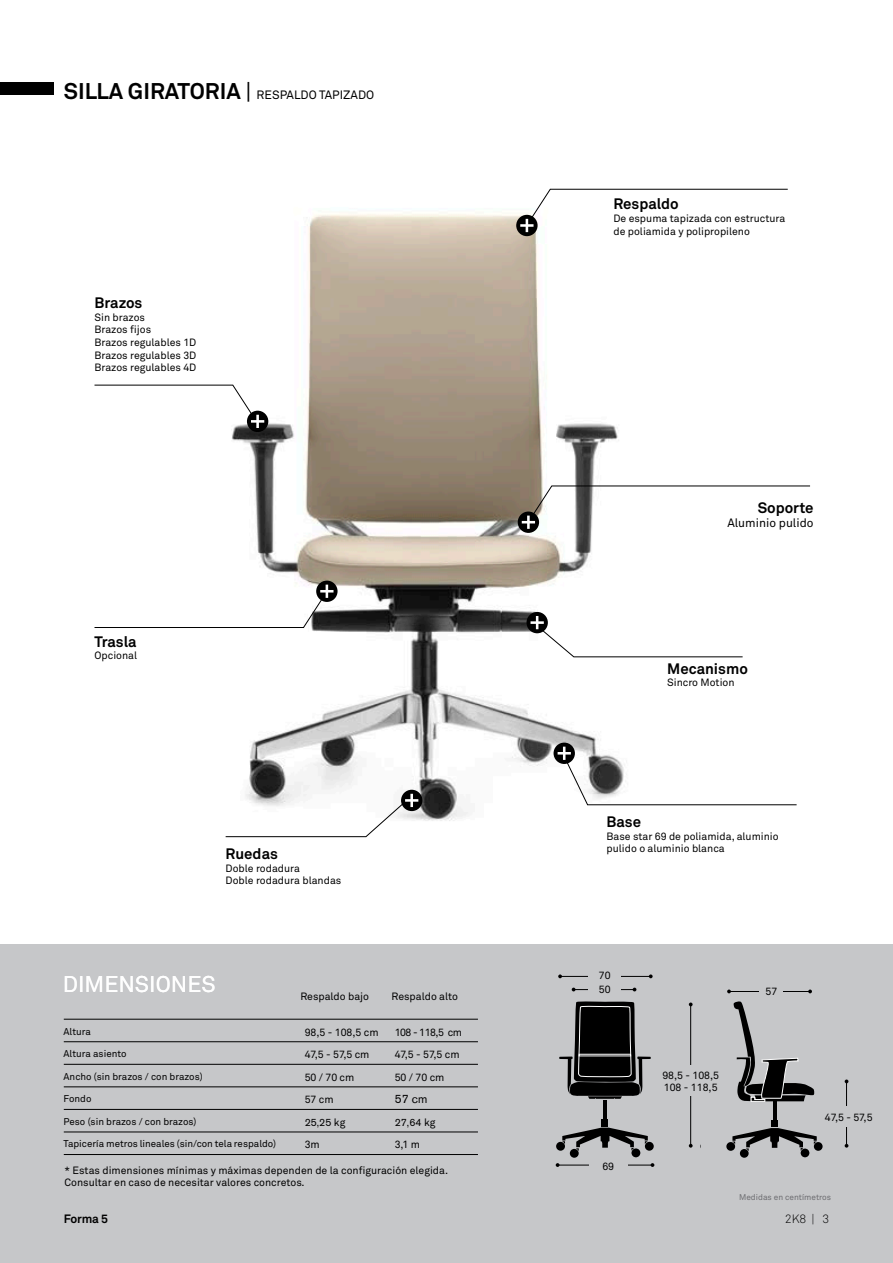
<style>
.page{position:relative;width:893px;height:1263px;background:#fff}
.page>*{position:absolute;margin:0;border:0;box-sizing:border-box;transform-origin:0 0}
.t1{font:22.5px "Akkurat";color:#fff}
.t2{font:700 15px "Akkurat";color:#000}
.t3{font:12px "Akkurat";color:#000}
.t4{font:700 12px "Akkurat";letter-spacing:-.02em;color:#000}
.t5{font:300 12px "Akkurat";color:#000}
.t6{font:12px "Akzidenz Grotesk BQ";color:#000}
.t7{font:10.5px/12.6px "Akkurat";color:#000}
.t8{font:10.5px "Akzidenz Grotesk BQ";color:#000}
.t9{font:9.75px "Akkurat";color:#000}
.t10{font:8.25px "Akkurat";color:#6d6d71}
.s1{font-weight:700;font-size:22.5px}
.s2{font-size:22.5px}
.s3{font-family:"Akkurat"}
</style>
<div class="page">
<div style="left:0;top:944px;width:893px;height:319px;background:#c6c7c9"></div>
<div style="left:0;top:82px;width:53px;height:13px;background:#000"></div>
<img style="left:225px;top:213px;width:425px;height:625px">
<hr style="left:64px;top:1041px;width:414px;height:1px;background:#000">
<hr style="left:64px;top:1064px;width:414px;height:1px;background:#000">
<hr style="left:64px;top:1086px;width:414px;height:1px;background:#000">
<hr style="left:64px;top:1109px;width:414px;height:1px;background:#000">
<hr style="left:64px;top:1132px;width:414px;height:1px;background:#000">
<hr style="left:64px;top:1154px;width:414px;height:1px;background:#000">
<hr style="left:64px;top:1019px;width:414px;height:1px;background:#000">
<svg style="left:516px;top:215px;width:22px;height:21px"></svg>
<svg style="left:520px;top:188px;width:268px;height:46px"></svg>
<div style="left:247px;top:411px;width:21px;height:21px;background:#000;border-radius:50%"></div>
<svg style="left:94px;top:384px;width:170px;height:46px"></svg>
<div style="left:401px;top:790px;width:21px;height:21px;background:#000;border-radius:50%"></div>
<svg style="left:225px;top:791px;width:193px;height:46px"></svg>
<svg style="left:526px;top:612px;width:22px;height:21px"></svg>
<svg style="left:531px;top:616px;width:212px;height:42px"></svg>
<svg style="left:518px;top:511px;width:21px;height:22px"></svg>
<svg style="left:522px;top:485px;width:288px;height:46px"></svg>
<div style="left:554px;top:743px;width:21px;height:21px;background:#000;border-radius:50%"></div>
<svg style="left:558px;top:744px;width:239px;height:61px"></svg>
<svg style="left:316px;top:581px;width:22px;height:21px"></svg>
<svg style="left:94px;top:582px;width:239px;height:46px"></svg>
<svg style="left:689px;top:1002px;width:4px;height:4px"></svg>
<svg style="left:689px;top:1144px;width:4px;height:4px"></svg>
<hr style="left:690px;top:1003px;width:1px;height:143px;background:#000">
<hr style="left:846px;top:1080px;width:1px;height:66px;background:#000">
<hr style="left:558px;top:1165px;width:95px;height:1px;background:#000">
<svg style="left:727px;top:989px;width:4px;height:4px"></svg>
<hr style="left:730px;top:991px;width:81px;height:1px;background:#000">
<div style="left:659px;top:1065px;width:63px;height:31px;background:#c6c7c9"></div>
<div style="left:820px;top:1107px;width:57px;height:20px;background:#c6c7c9"></div>
<div style="left:589px;top:1161px;width:38px;height:10px;background:#c6c7c9"></div>
<div style="left:760px;top:987px;width:23px;height:8px;background:#c6c7c9"></div>
<div style="left:556px;top:1142px;width:9px;height:9px;background:#000;border-radius:50%"></div>
<div style="left:570px;top:1149px;width:9px;height:9px;background:#000;border-radius:50%"></div>
<div style="left:645px;top:1142px;width:9px;height:9px;background:#000;border-radius:50%"></div>
<div style="left:631px;top:1148px;width:9px;height:9px;background:#000;border-radius:50%"></div>
<hr style="left:603px;top:1100px;width:4px;height:19px;background:#000">
<div style="left:602px;top:1120px;width:6px;height:7px;background:#000"></div>
<svg style="left:562px;top:1127px;width:86px;height:24px"></svg>
<svg style="left:559px;top:1001px;width:92px;height:98px"></svg>
<div style="left:726px;top:1142px;width:9px;height:9px;background:#000;border-radius:50%"></div>
<div style="left:740px;top:1149px;width:9px;height:9px;background:#000;border-radius:50%"></div>
<div style="left:814px;top:1142px;width:9px;height:9px;background:#000;border-radius:50%"></div>
<div style="left:801px;top:1148px;width:8px;height:9px;background:#000;border-radius:50%"></div>
<hr style="left:773px;top:1102px;width:3px;height:18px;background:#000">
<div style="left:771px;top:1120px;width:7px;height:7px;background:#000"></div>
<svg style="left:732px;top:1128px;width:85px;height:23px"></svg>
<svg style="left:733px;top:1001px;width:81px;height:101px"></svg>
<hr style="left:574px;top:989px;width:61px;height:1px;background:#000">
<svg style="left:558px;top:974px;width:4px;height:4px"></svg>
<svg style="left:649px;top:974px;width:4px;height:4px"></svg>
<hr style="left:561px;top:976px;width:89px;height:1px;background:#000">
<div style="left:588px;top:984px;width:33px;height:11px;background:#c6c7c9"></div>
<div style="left:588px;top:971px;width:33px;height:11px;background:#c6c7c9"></div>
<p class="t3" style="left:64px;top:87px;width:312px"><span class="s1">SILLA GIRATORIA</span> <span class="s2">|</span> RESPALDO TAPIZADO</p>
<h2 class="t2" style="left:94px;top:293px;width:49px">Brazos</h2>
<p class="t7" style="left:94px;top:311px;width:103px">Sin brazos<br>Brazos fijos<br>Brazos regulables 1D<br>Brazos regulables 3D<br>Brazos regulables 4D</p>
<h2 class="t2" style="left:94px;top:632px;width:44px">Trasla</h2>
<p class="t7" style="left:94px;top:648px;width:44px">Opcional</p>
<h2 class="t2" style="left:226px;top:844px;width:54px">Ruedas</h2>
<p class="t7" style="left:226px;top:862px;width:117px">Doble rodadura<br>Doble rodadura blandas</p>
<h1 class="t1" style="left:63px;top:970px;width:154px">DIMENSIONES</h1>
<p class="t7" style="left:300px;top:990px;width:70px">Respaldo bajo</p>
<p class="t7" style="left:392px;top:990px;width:68px">Respaldo alto</p>
<p class="t9" style="left:64px;top:1025px;width:29px">Altura</p>
<p class="t9" style="left:64px;top:1048px;width:64px">Altura asiento</p>
<p class="t9" style="left:64px;top:1070px;width:141px">Ancho (sin brazos / con brazos)</p>
<p class="t9" style="left:64px;top:1093px;width:29px">Fondo</p>
<p class="t9" style="left:64px;top:1115px;width:134px">Peso (sin brazos / con brazos)</p>
<p class="t9" style="left:64px;top:1138px;width:214px">Tapicería metros lineales (sin/con tela respaldo)</p>
<p class="t7" style="left:305px;top:1020px;width:75px;line-height:22.5px">98,5 - 108,5 cm<br>47,5 - 57,5 cm<br>50 / 70 cm<br>57 cm</p>
<p class="t8" style="left:305px;top:1115px;width:42px">25,25 <span class="s3">kg</span></p>
<p class="t7" style="left:305px;top:1138px;width:17px">3m</p>
<p class="t7" style="left:395px;top:1020px;width:69px;line-height:22.5px">108 - 118,5 cm<br>47,5 - 57,5 cm<br>50 / 70 cm</p>
<p class="t6" style="left:395px;top:1092px;width:34px">57 cm</p>
<p class="t8" style="left:395px;top:1115px;width:42px">27,64 <span class="s3">kg</span></p>
<p class="t7" style="left:395px;top:1138px;width:27px">3,1 m</p>
<p class="t7" style="left:65px;top:1164px;width:385px;line-height:12px">* Estas dimensiones mínimas y máximas dependen de la configuración elegida.<br>Consultar en caso de necesitar valores concretos.</p>
<h2 class="t2" style="left:613px;top:195px;width:67px">Respaldo</h2>
<p class="t7" style="left:613px;top:212px;width:173px">De espuma tapizada con estructura de poliamida y polipropileno</p>
<h2 class="t2" style="left:758px;top:498px;width:57px">Soporte</h2>
<p class="t3" style="left:727px;top:515px;width:88px">Aluminio pulido</p>
<h2 class="t2" style="left:667px;top:659px;width:82px">Mecanismo</h2>
<p class="t7" style="left:667px;top:676px;width:69px">Sincro Motion</p>
<h2 class="t2" style="left:606px;top:812px;width:36px">Base</h2>
<p class="t7" style="left:606px;top:829px;width:174px">Base star 69 de poliamida, aluminio pulido o aluminio blanca</p>
<p class="t7" style="left:599px;top:969px;width:13px">70</p>
<p class="t7" style="left:599px;top:983px;width:13px">50</p>
<p class="t7" style="left:602px;top:1160px;width:13px">69</p>
<p class="t7" style="left:765px;top:985px;width:13px">57</p>
<p class="t7" style="left:662px;top:1069px;width:58px;line-height:12px">98,5 - 108,5<br>108 - 118,5</p>
<p class="t7" style="left:825px;top:1111px;width:49px">47,5 - 57,5</p>
<p class="t10" style="left:739px;top:1192px;width:93px">Medidas en centímetros</p>
<p class="t4" style="left:64px;top:1211px;width:46px">Forma 5</p>
<p class="t5" style="left:785px;top:1211px;width:46px">2K8 | 3</p>
</div>
